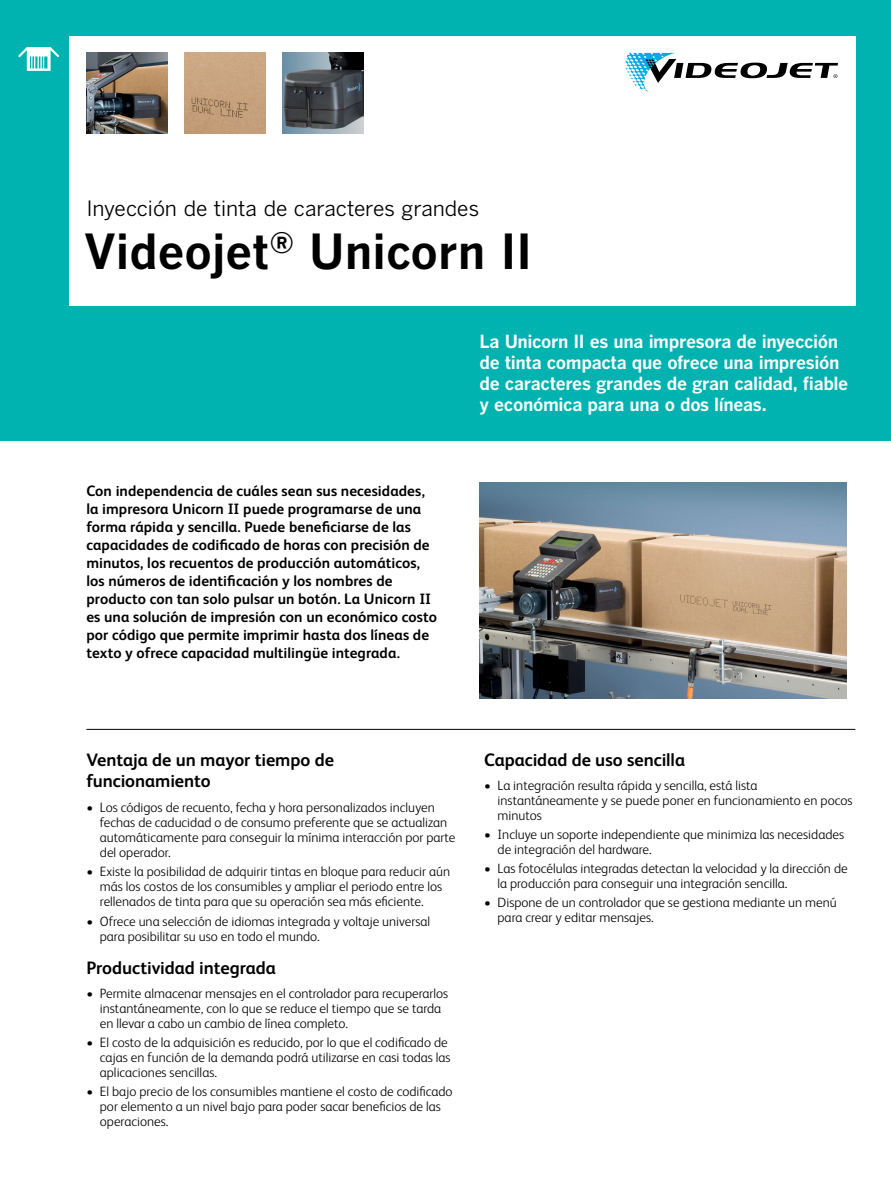
<style>
.page{position:relative;width:891px;height:1188px;background:#fff}
.page>*{position:absolute;margin:0;border:0;box-sizing:border-box;transform-origin:0 0}
.t1{font:700 48px "Benton Gothic";color:#000}
.t2{font:21px "Benton Gothic";letter-spacing:-.005em;color:#000}
.t3{font:700 18px/21px "Benton Gothic";letter-spacing:-.02em;color:#fff}
.t4{font:700 18px/21px "FS Albert Pro";letter-spacing:-.005em;color:#000}
.t5{font:700 15px/18px "FS Albert Pro";letter-spacing:.005em;color:#000}
.t6{font:300 13.5px/15px "FS Albert Pro";color:#000}
</style>
<div class="page">
<div style="left:0;top:0;width:891px;height:441px;background:#00b3b0"></div>
<div style="left:69px;top:36px;width:786px;height:270px;background:#fff"></div>
<svg style="left:18px;top:47px;width:41px;height:24px"></svg>
<hr style="left:86px;top:729px;width:769px;height:1px;background:#000">
<img style="left:185px;top:53px;width:81px;height:81px">
<img style="left:480px;top:483px;width:367px;height:216px">
<img style="left:283px;top:53px;width:81px;height:81px">
<img style="left:86px;top:53px;width:81px;height:81px">
<svg style="left:625px;top:53px;width:213px;height:39px"></svg>
<h2 class="t2" style="left:86px;top:197px;width:394px">Inyección de tinta de caracteres grandes</h2>
<h1 class="t1" style="left:84px;top:224px;width:450px">Videojet<sup>®</sup> Unicorn II</h1>
<p class="t5" style="left:86px;top:481px;width:352px">Con independencia de cuáles sean sus necesidades, la impresora Unicorn II puede programarse de una forma rápida y sencilla. Puede beneficiarse de las capacidades de codificado de horas con precisión de minutos, los recuentos de producción automáticos, los números de identificación y los nombres de producto con tan solo pulsar un botón. La Unicorn II es una solución de impresión con un económico costo por código que permite imprimir hasta dos líneas de texto y ofrece capacidad multilingüe integrada.</p>
<h3 class="t3" style="left:480px;top:332px;width:370px">La Unicorn II es una impresora de inyección de tinta compacta que ofrece una impresión de caracteres grandes de gran calidad, fiable y económica para una o dos líneas.</h3>
<h3 class="t4" style="left:86px;top:748px;width:249px">Ventaja de un mayor tiempo de funcionamiento</h3>
<p class="t6" style="left:100px;top:799px;width:357px;text-indent:-14px">• Los códigos de recuento, fecha y hora personalizados incluyen fechas de caducidad o de consumo preferente que se actualizan automáticamente para conseguir la mínima interacción por parte del operador.</p>
<p class="t6" style="left:100px;top:863px;width:352px;text-indent:-14px">• Existe la posibilidad de adquirir tintas en bloque para reducir aún más los costos de los consumibles y ampliar el periodo entre los rellenados de tinta para que su operación sea más eficiente.</p>
<p class="t6" style="left:100px;top:913px;width:332px;text-indent:-14px">• Ofrece una selección de idiomas integrada y voltaje universal para posibilitar su uso en todo el mundo.</p>
<h3 class="t4" style="left:86px;top:957px;width:191px">Productividad integrada</h3>
<p class="t6" style="left:100px;top:985px;width:350px;text-indent:-14px">• Permite almacenar mensajes en el controlador para recuperarlos instantáneamente, con lo que se reduce el tiempo que se tarda en llevar a cabo un cambio de línea completo.</p>
<p class="t6" style="left:100px;top:1034px;width:352px;text-indent:-14px">• El costo de la adquisición es reducido, por lo que el codificado de cajas en función de la demanda podrá utilizarse en casi todas las aplicaciones sencillas.</p>
<p class="t6" style="left:100px;top:1083px;width:354px;text-indent:-14px">• El bajo precio de los consumibles mantiene el costo de codificado por elemento a un nivel bajo para poder sacar beneficios de las operaciones.</p>
<h3 class="t4" style="left:484px;top:748px;width:203px">Capacidad de uso sencilla</h3>
<p class="t6" style="left:498px;top:777px;width:356px;text-indent:-14px">• La integración resulta rápida y sencilla, está lista instantáneamente y se puede poner en funcionamiento en pocos minutos</p>
<p class="t6" style="left:498px;top:826px;width:348px;text-indent:-14px">• Incluye un soporte independiente que minimiza las necesidades de integración del hardware.</p>
<p class="t6" style="left:498px;top:860px;width:352px;text-indent:-14px">• Las fotocélulas integradas detectan la velocidad y la dirección de la producción para conseguir una integración sencilla.</p>
<p class="t6" style="left:498px;top:894px;width:341px;text-indent:-14px">• Dispone de un controlador que se gestiona mediante un menú para crear y editar mensajes.</p>
</div>
